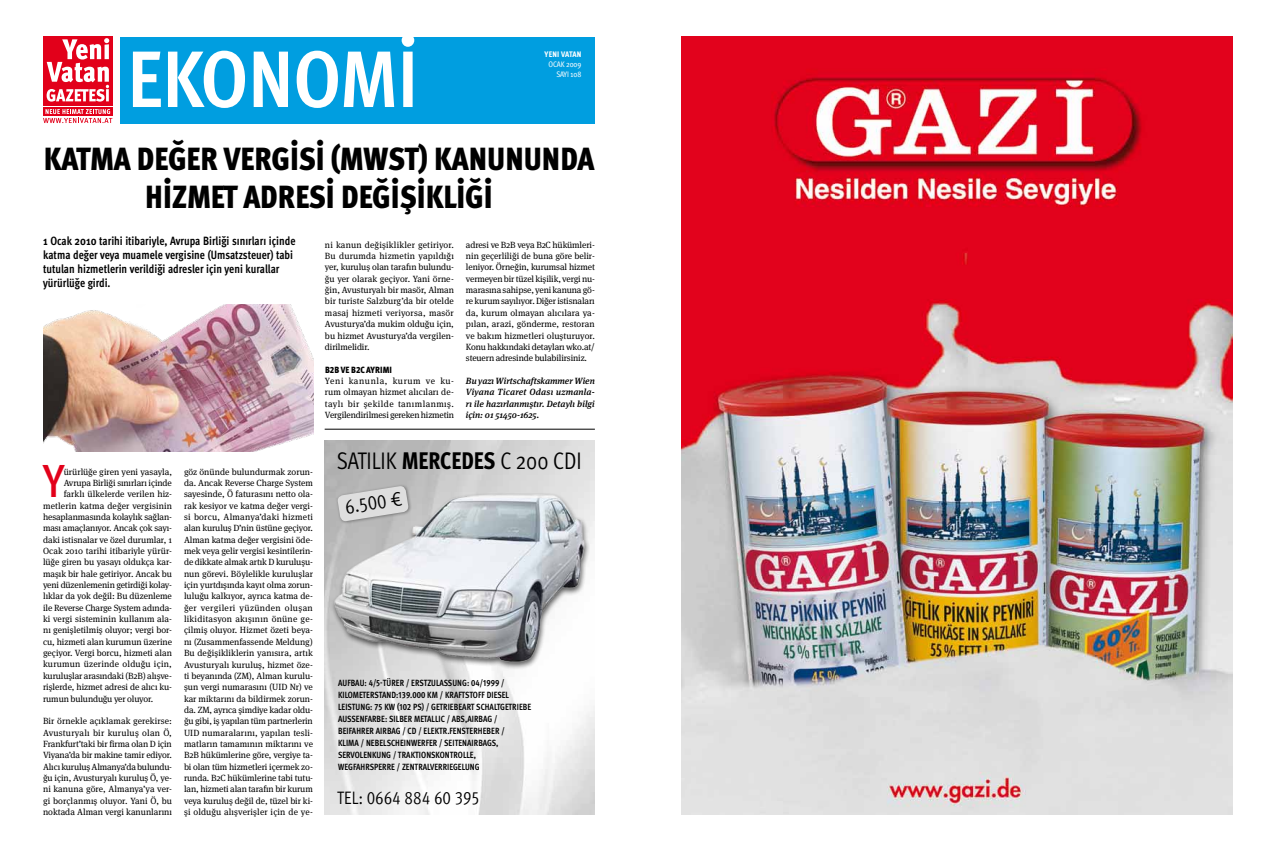
<style>
.page{position:relative;width:1276px;height:851px;background:#fff}
.page>*{position:absolute;margin:0;border:0;box-sizing:border-box;transform-origin:0 0}
.t1{font:700 80px "Meta Cond Pro";letter-spacing:-.005em;color:#fff}
.t2{font:500 46.5px "Meta Cond Pro";color:#e2001a}
.t3{font:900 32px "Meta Cond Pro";color:#000}
.t4{font:24px "Meta Cond Pro";color:#000;scale:.95 1}
.t5{font:20px "Meta Cond Pro";color:#000;scale:.95 1}
.t6{font:18px "Meta Cond Pro";color:#000;scale:.95 1}
.t7{font:700 12px/14px "Meta Cond Pro";color:#000;scale:.95 1}
.t8{font:9px/11.3px "Meta Serif Pro";letter-spacing:-.01em;color:#000;text-align:justify}
.t9{font:700 9px "Meta Cond Pro";letter-spacing:.01em;color:#000;scale:.95 1}
.t10{font:italic 500 9px/11.3px "Meta Serif Pro";letter-spacing:.005em;color:#000;text-align:justify}
.t11{font:9px "Meta Serif Pro";letter-spacing:.01em;color:#000}
.t12{font:9px "Meta Serif Pro";letter-spacing:.015em;color:#000}
.t13{font:9px "Meta Serif Pro";letter-spacing:.02em;color:#000}
.t14{font:900 9px "Meta Cond Pro";color:#000}
.t15{font:8px/10px "Meta Cond Pro";letter-spacing:-.01em;color:#fff;text-align:right}
.t16{font:800 8px "Meta Cond Pro";letter-spacing:.02em;color:#fff}
.s1{font-weight:800}
</style>
<div class="page">
<div style="left:120px;top:37px;width:475px;height:86px;background:#009ee0"></div>
<div style="left:43px;top:36px;width:69px;height:69px;background:#e2001a"></div>
<svg style="left:47px;top:38px;width:62px;height:64px"></svg>
<div style="left:43px;top:107px;width:69px;height:9px;background:#e2001a"></div>
<svg style="left:43px;top:109px;width:69px;height:14px"></svg>
<img style="left:681px;top:36px;width:551px;height:778px">
<img style="left:43px;top:304px;width:270px;height:148px">
<img style="left:325px;top:440px;width:270px;height:374px">
<img style="left:325px;top:476px;width:270px;height:201px">
<hr style="left:325px;top:429px;width:270px;height:1px;background:#000">
<div style="left:335px;top:484px;width:77px;height:40px;background:#000;opacity:.35"></div>
<svg style="left:337px;top:485px;width:72px;height:37px;background:#cdcdcd"></svg>
<h1 class="t1" style="left:127px;top:28px;width:292px">EKONOMİ</h1>
<p class="t16" style="left:544px;top:49px;width:26px">Yeni VATAN</p>
<p class="t15" style="left:548px;top:59px;width:34px">OCAK 2009<br>SAYI 108</p>
<h3 class="t3" style="left:44px;top:138px;width:37px">KATMA</h3>
<h3 class="t3" style="left:137px;top:138px;width:17px">DEĞER</h3>
<h3 class="t3" style="left:224px;top:138px;width:18px">VERG</h3>
<h3 class="t3" style="left:290px;top:138px;width:163px">İSİ (MWST) KANUNUNDA</h3>
<h3 class="t3" style="left:145px;top:176px;width:45px">HİZMET</h3>
<h3 class="t3" style="left:243px;top:176px;width:18px">ADRES</h3>
<h3 class="t3" style="left:326px;top:176px;width:168px">İ DEĞİŞİKLİĞİ</h3>
<h3 class="t7" style="left:43px;top:234px;width:267px">1 OCAK 2010 TARIHI ITIBARIYLE, AVRUPA BIRLIĞI SINIRLARI IÇINDE KATMA DEĞER VEYA MUAMELE VERGISINE (UMSATZSTEUER) TABI TUTULAN HIZMETLERIN VERILDIĞI ADRESLER IÇIN YENI KURALLAR YÜRÜRLÜĞE GIRDI.</h3>
<p class="t8" style="left:325px;top:238px;width:130px">ni kanun değişiklikler getiriyor.<br>Bu durumda hizmetin yapıldığı yer, kuruluş olan tarafın bulundu&shy;ğu yer olarak geçiyor. Yani örne&shy;ğin, Avusturyalı bir masör, Alman bir turiste Salzburg’da bir otelde masaj hizmeti veriyorsa, masör Avusturya’da mukim olduğu için, bu hizmet Avusturya’da vergilen&shy;dirilmelidir.</p>
<p class="t14" style="left:325px;top:363px;width:47px">B2B VE B2C AYRIMI</p>
<p class="t8" style="left:325px;top:374px;width:131px">Yeni kanunla, kurum ve ku&shy;rum olmayan hizmet alıcıları de&shy;taylı bir şekilde tanımlanmış.<br>Vergilendirilmesi gereken hizmetin</p>
<p class="t8" style="left:466px;top:238px;width:130px">adresi ve B2B veya B2C hükümleri&shy;nin geçerliliği de buna göre belir&shy;leniyor. Örneğin, kurumsal hizmet vermeyen bir tüzel kişilik, vergi nu&shy;marasına sahipse, yeni kanuna gö&shy;re kurum sayılıyor. Diğer istisnaları da, kurum olmayan alıcılara ya&shy;pılan, arazi, gönderme, restoran ve bakım hizmetleri oluşturuyor.<br>Konu hakkındaki detayları wko.at/ steuern adresinde bulabilirsiniz.</p>
<p class="t10" style="left:466px;top:374px;width:130px">Bu yazı Wirtschaftskammer Wien Viyana Ticaret Odası uzmanla&shy;rı ile hazırlanmıştır. Detaylı bilgi için: 01 51450-1625.</p>
<h2 class="t2" style="left:43px;top:451px;width:23px">Y</h2>
<p class="t8" style="left:64px;top:465px;width:110px">ürürlüğe giren yeni yasayla,</p>
<p class="t8" style="left:64px;top:476px;width:110px">Avrupa Birliği sınırları içinde</p>
<p class="t11" style="left:64px;top:487px;width:110px">farklı ülkelerde verilen hiz-</p>
<p class="t12" style="left:43px;top:499px;width:130px">metlerin katma değer vergisinin</p>
<p class="t8" style="left:43px;top:510px;width:130px">hesaplanmasında kolaylık sağlan-</p>
<p class="t8" style="left:43px;top:522px;width:130px">ması amaçlanıyor. Ancak çok sayı-</p>
<p class="t8" style="left:43px;top:533px;width:130px">daki istisnalar ve özel durumlar, 1</p>
<p class="t8" style="left:43px;top:544px;width:130px">Ocak 2010 tarihi itibariyle yürür-</p>
<p class="t8" style="left:43px;top:556px;width:130px">lüğe giren bu yasayı oldukça kar-</p>
<p class="t8" style="left:43px;top:567px;width:130px">maşık bir hale getiriyor. Ancak bu</p>
<p class="t8" style="left:43px;top:578px;width:130px">yeni düzenlemenin getirdiği kolay-</p>
<p class="t8" style="left:43px;top:590px;width:130px">lıklar da yok değil: Bu düzenleme</p>
<p class="t8" style="left:43px;top:601px;width:130px">ile Reverse Charge System adında-</p>
<p class="t11" style="left:43px;top:612px;width:130px">ki vergi sisteminin kullanım ala-</p>
<p class="t8" style="left:43px;top:624px;width:130px">nı genişletilmiş oluyor; vergi bor-</p>
<p class="t8" style="left:43px;top:635px;width:130px">cu, hizmeti alan kurumun üzerine</p>
<p class="t8" style="left:43px;top:646px;width:130px">geçiyor. Vergi borcu, hizmeti alan</p>
<p class="t13" style="left:43px;top:657px;width:130px">kurumun üzerinde olduğu için,</p>
<p class="t8" style="left:43px;top:669px;width:130px">kuruluşlar arasındaki (B2B) alışve-</p>
<p class="t8" style="left:43px;top:680px;width:130px">rişlerde, hizmet adresi de alıcı ku-</p>
<p class="t8" style="left:43px;top:692px;width:112px">rumun bulunduğu yer oluyor.</p>
<p class="t8" style="left:43px;top:714px;width:130px">Bir örnekle açıklamak gerekirse:<br>Avusturyalı bir kuruluş olan Ö, Frankfurt’taki bir firma olan D için Viyana’da bir makine tamir ediyor.<br>Alıcı kuruluş Almanya’da bulundu&shy;ğu için, Avusturyalı kuruluş Ö, ye&shy;ni kanuna göre, Almanya’ya ver&shy;gi borçlanmış oluyor. Yani Ö, bu noktada Alman vergi kanunlarını</p>
<p class="t8" style="left:184px;top:465px;width:130px">göz önünde bulundurmak zorun&shy;da. Ancak Reverse Charge System sayesinde, Ö faturasını netto ola&shy;rak kesiyor ve katma değer vergi&shy;si borcu, Almanya’daki hizmeti alan kuruluş D’nin üstüne geçiyor.<br>Alman katma değer vergisini öde&shy;mek veya gelir vergisi kesintilerin&shy;de dikkate almak artık D kuruluşu&shy;nun görevi. Böylelikle kuruluşlar için yurtdışında kayıt olma zorun&shy;luluğu kalkıyor, ayrıca katma de&shy;ğer vergileri yüzünden oluşan likiditasyon akışının önüne ge&shy;çilmiş oluyor. Hizmet özeti beya&shy;nı (Zusammenfassende Meldung)<br>Bu değişikliklerin yanısıra, artık Avusturyalı kuruluş, hizmet öze&shy;ti beyanında (ZM), Alman kurulu&shy;şun vergi numarasını (UID Nr) ve kar miktarını da bildirmek zorun&shy;da. ZM, ayrıca şimdiye kadar oldu&shy;ğu gibi, iş yapılan tüm partnerlerin UID numaralarını, yapılan tesli&shy;matların tamamının miktarını ve B2B hükümlerine göre, vergiye ta&shy;bi olan tüm hizmetleri içermek zo&shy;runda. B2C hükümlerine tabi tutu&shy;lan, hizmeti alan tarafın bir kurum veya kuruluş değil de, tüzel bir ki&shy;şi olduğu alışverişler için de ye-</p>
<h3 class="t4" style="left:337px;top:445px;width:82px">SATILIK <span class="s1">MERCE</span></h3>
<h3 class="t4" style="left:461px;top:445px;width:107px"><span class="s1">DES</span> C 200 CDI</h3>
<h3 class="t5" style="left:343px;top:494px;width:62px;rotate:-9deg">6.500 €</h3>
<p class="t9" style="left:338px;top:676px;width:57px">AUFBAU : 4/5-TÜRER</p>
<p class="t9" style="left:406px;top:676px;width:15px">/ ERSTZU</p>
<p class="t9" style="left:436px;top:676px;width:10px">LASSUN</p>
<p class="t9" style="left:462px;top:676px;width:46px">G: 04/1999 /</p>
<p class="t9" style="left:338px;top:688px;width:16px">KILOMETERSTAND</p>
<p class="t9" style="left:396px;top:688px;width:75px">:139.000 KM / KRAFTSTO</p>
<p class="t9" style="left:478px;top:688px;width:33px">FF DIESEL</p>
<p class="t9" style="left:338px;top:700px;width:5px">LEISTUN</p>
<p class="t9" style="left:365px;top:700px;width:75px">G: 75 KW (102 PS) / GETRIEBEART</p>
<p class="t9" style="left:476px;top:700px;width:36px">SCHALTGETRIEBE</p>
<p class="t9" style="left:338px;top:712px;width:37px">AUSSEN FARBE</p>
<p class="t9" style="left:385px;top:712px;width:97px">: SILBER METALLIC / ABS,AIRBA</p>
<p class="t9" style="left:487px;top:712px;width:12px">G /</p>
<p class="t9" style="left:338px;top:724px;width:21px">BEI FAHRER</p>
<p class="t9" style="left:376px;top:724px;width:10px">AIRBA</p>
<p class="t9" style="left:396px;top:724px;width:42px">G / CD / ELEKTR</p>
<p class="t9" style="left:447px;top:724px;width:8px">.FENSTERHEBER</p>
<p class="t9" style="left:501px;top:724px;width:5px">/</p>
<p class="t9" style="left:338px;top:736px;width:57px">KLIMA / NEBE LSCHEINWER</p>
<p class="t9" style="left:426px;top:736px;width:30px">FER / SEITENAIRBA</p>
<p class="t9" style="left:487px;top:736px;width:13px">GS,</p>
<p class="t9" style="left:338px;top:748px;width:10px">SERVO</p>
<p class="t9" style="left:360px;top:748px;width:10px">LENKUN</p>
<p class="t9" style="left:386px;top:748px;width:22px">G / TRAKTIONSKONTRO</p>
<p class="t9" style="left:463px;top:748px;width:15px">LLE,</p>
<p class="t9" style="left:338px;top:760px;width:25px">WEGFAHRS</p>
<p class="t9" style="left:374px;top:760px;width:10px">PERRE</p>
<p class="t9" style="left:397px;top:760px;width:15px">/ ZENTRA</p>
<p class="t9" style="left:427px;top:760px;width:8px">LVERRIE</p>
<p class="t9" style="left:453px;top:760px;width:29px">GELUNG</p>
<h3 class="t6" style="left:337px;top:786px;width:151px">Tel: 0664 884 60 395</h3>
</div>
